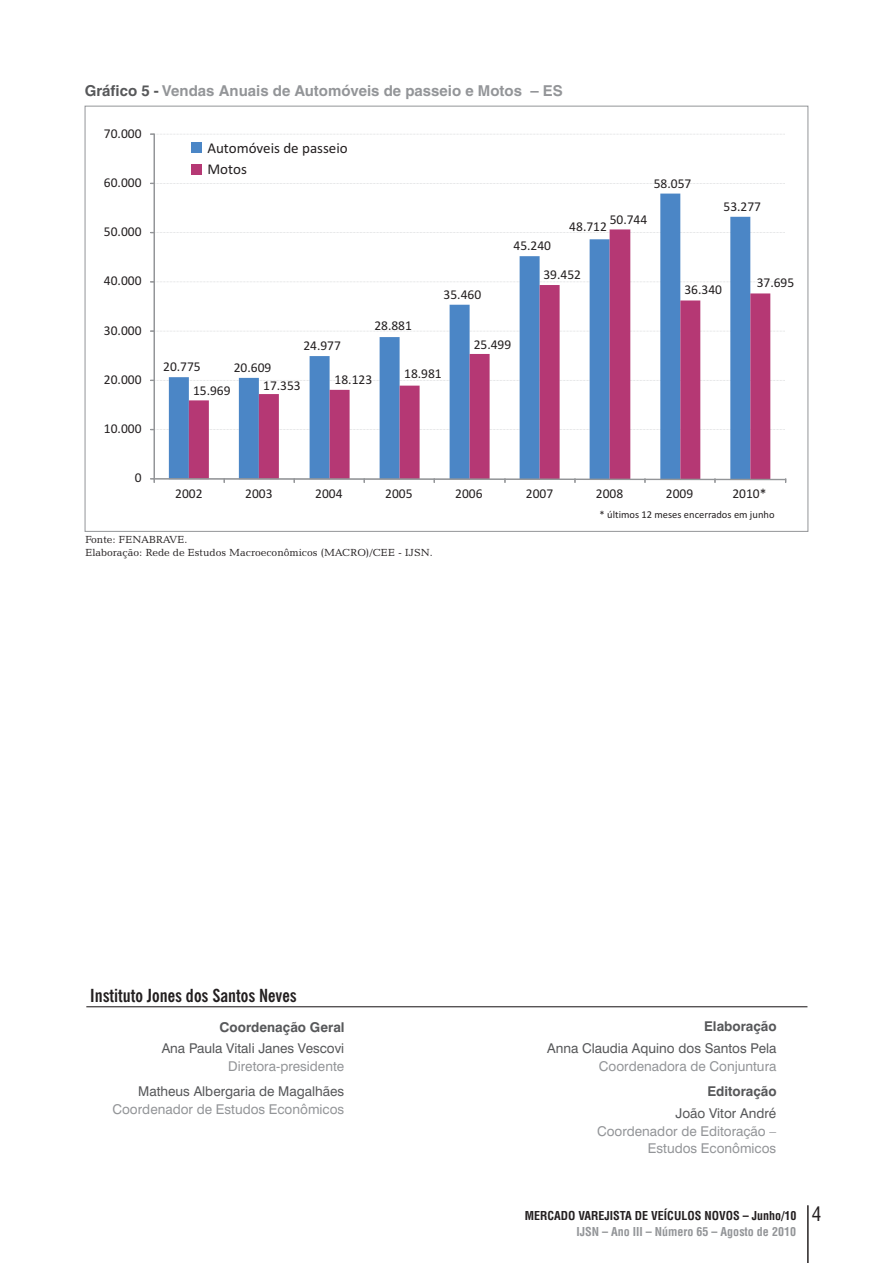
<style>
.page{position:relative;width:893px;height:1263px;background:#fff}
.page>*{position:absolute;margin:0;border:0;box-sizing:border-box;transform-origin:0 0}
.t1{font:700 condensed 18px "News Gothic BT";color:#231f20}
.t2{font:700 15px "Helvetica LT";color:#939598}
.t3{font:15px/21.6px "Calibri";color:#231f20}
.t4{font:13.5px "Calibri";color:#231f20}
.t5{font:13.5px/17.5px "Swiss 721 BT";color:#939598;text-align:right}
.t6{font:13.5px "Swiss 721 BT";color:#57585a}
.t7{font:700 13.5px "Swiss 721 BT";color:#57585a}
.t8{font:700 condensed 12px/15.9px "Helvetica LT";color:#231f20}
.t9{font:10.5px/12.6px "Candida BT";color:#231f20}
.t10{font:10.5px "Calibri";color:#231f20}
.s1{color:#57585a}
.s2{font-weight:400;font-size:19.5px}
.s3{color:#939598}
</style>
<div class="page">
<hr style="left:807px;top:1205px;width:1px;height:58px;background:#231f20">
<hr style="left:87px;top:1006px;width:720px;height:1px;background:#231f20">
<svg style="left:150px;top:133px;width:636px;height:350px"></svg>
<div style="left:191px;top:164px;width:11px;height:11px;background:#b53874"></div>
<div style="left:191px;top:143px;width:11px;height:10px;background:#4b86c6"></div>
<p class="t2" style="left:85px;top:85px;width:439px"><span class="s1">Gráfico 5 -</span> Vendas Anuais de Automóveis de passeio e Motos</p>
<p class="t2" style="left:530px;top:85px;width:34px">– ES</p>
<p class="t4" style="left:104px;top:128px;width:39px">70.000</p>
<p class="t4" style="left:104px;top:177px;width:39px">60.000</p>
<p class="t4" style="left:104px;top:226px;width:39px">50.000</p>
<p class="t4" style="left:104px;top:275px;width:39px">40.000</p>
<p class="t4" style="left:104px;top:324px;width:39px">30.000</p>
<p class="t4" style="left:104px;top:374px;width:39px">20.000</p>
<p class="t4" style="left:104px;top:423px;width:39px">10.000</p>
<p class="t4" style="left:135px;top:472px;width:8px">0</p>
<p class="t3" style="left:207px;top:138px;width:142px">Automóveis de passeio<br>Motos</p>
<p class="t4" style="left:303px;top:339px;width:39px">24.977</p>
<p class="t4" style="left:374px;top:319px;width:39px">28.881</p>
<p class="t4" style="left:444px;top:289px;width:39px">35.460</p>
<p class="t4" style="left:513px;top:240px;width:39px">45.240</p>
<p class="t4" style="left:654px;top:177px;width:39px">58.057</p>
<p class="t4" style="left:610px;top:214px;width:39px">50.744</p>
<p class="t4" style="left:569px;top:221px;width:39px">48.712</p>
<p class="t4" style="left:723px;top:200px;width:39px">53.277</p>
<p class="t4" style="left:543px;top:269px;width:39px">39.452</p>
<p class="t4" style="left:684px;top:284px;width:39px">36.340</p>
<p class="t4" style="left:757px;top:277px;width:39px">37.695</p>
<p class="t4" style="left:474px;top:339px;width:39px">25.499</p>
<p class="t4" style="left:163px;top:361px;width:39px">20.775</p>
<p class="t4" style="left:234px;top:362px;width:39px">20.609</p>
<p class="t4" style="left:193px;top:385px;width:39px">15.969</p>
<p class="t4" style="left:263px;top:380px;width:39px">17.353</p>
<p class="t4" style="left:335px;top:374px;width:39px">18.123</p>
<p class="t4" style="left:404px;top:368px;width:39px">18.981</p>
<p class="t4" style="left:175px;top:488px;width:29px">2002</p>
<p class="t4" style="left:245px;top:488px;width:29px">2003</p>
<p class="t4" style="left:315px;top:488px;width:29px">2004</p>
<p class="t4" style="left:385px;top:488px;width:29px">2005</p>
<p class="t4" style="left:455px;top:488px;width:29px">2006</p>
<p class="t4" style="left:526px;top:488px;width:29px">2007</p>
<p class="t4" style="left:596px;top:488px;width:29px">2008</p>
<p class="t4" style="left:666px;top:488px;width:29px">2009</p>
<p class="t4" style="left:732px;top:488px;width:36px">2010*</p>
<p class="t10" style="left:600px;top:510px;width:176px">* últimos 12 meses encerrados em junho</p>
<p class="t9" style="left:85px;top:534px;width:349px">Fonte: FENABRAVE.<br>Elaboração: Rede de Estudos Macroeconômicos (MACRO)/CEE - IJSN.</p>
<h1 class="t1" style="left:90px;top:988px;width:208px">Instituto Jones dos Santos Neves</h1>
<p class="t7" style="left:220px;top:1021px;width:127px">Coordenação Geral</p>
<p class="t6" style="left:162px;top:1043px;width:184px">Ana Paula Vitali Janes Vescovi</p>
<p class="t5" style="left:228px;top:1058px;width:117px">Diretora-presidente</p>
<p class="t6" style="left:138px;top:1086px;width:208px">Matheus Albergaria de Magalhães</p>
<p class="t5" style="left:113px;top:1102px;width:233px">Coordenador de Estudos Econômicos</p>
<p class="t7" style="left:704px;top:1021px;width:74px">Elaboração</p>
<p class="t6" style="left:547px;top:1043px;width:231px">Anna Claudia Aquino dos Santos Pela</p>
<p class="t5" style="left:599px;top:1058px;width:179px">Coordenadora de Conjuntura</p>
<p class="t6" style="left:675px;top:1108px;width:102px">João Vitor André</p>
<p class="t5" style="left:597px;top:1123px;width:181px">Coordenador de Editoração –<br>Estudos Econômicos</p>
<p class="t7" style="left:707px;top:1086px;width:71px">Editoração</p>
<p class="t8" style="left:577px;top:1209px;width:246px;text-indent:-52px">MERCADO VAREJISTA DE VEÍCULOS NOVOS – Junho/10 <span class="s2">4<br></span><span class="s3">IJSN – Ano III – Número 65 – Agosto de 2010</span></p>
</div>
